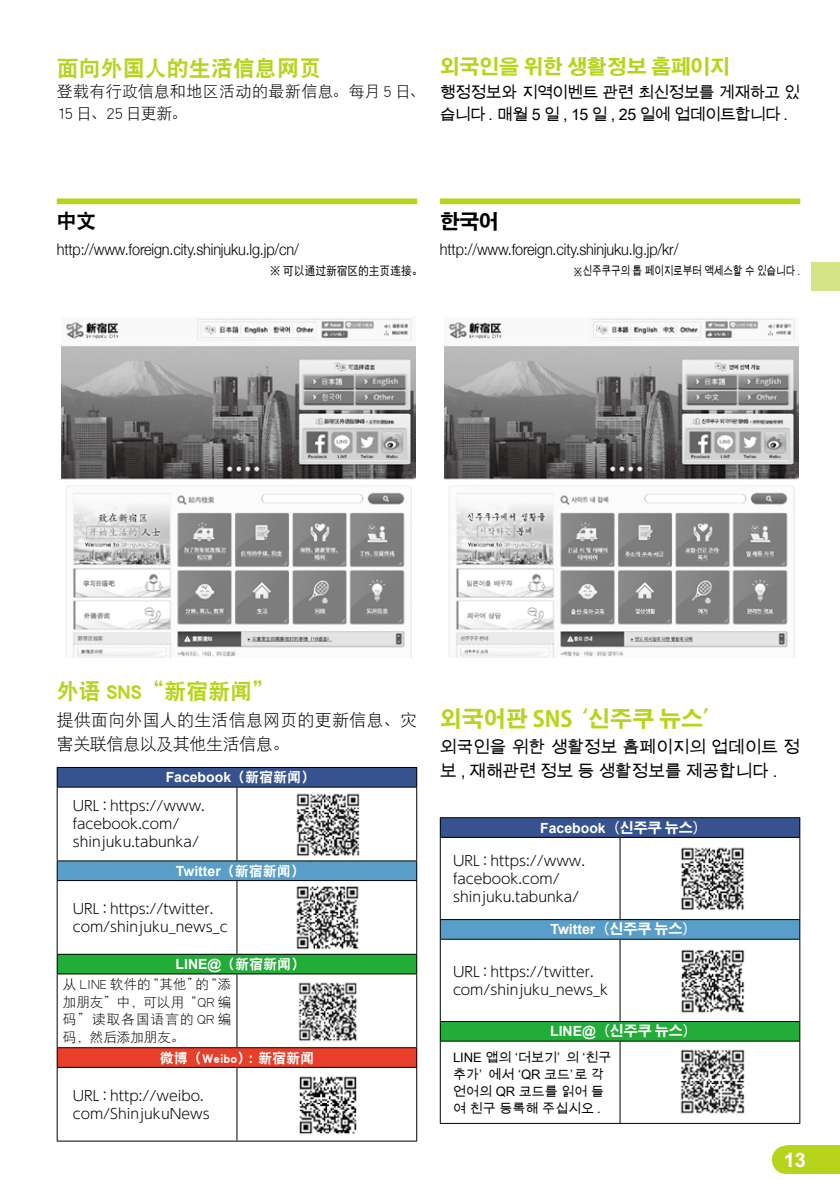
<style>
.page{position:relative;width:840px;height:1191px;background:#fff}
.page>*{position:absolute;margin:0;border:0;box-sizing:border-box;transform-origin:0 0}
.t1{font:22px "DF Hei GB W9";color:#b7d31b}
.t2{font:700 22px "Adobe Gothic Std";color:#b7d31b}
.t3{font:700 20px "Adobe Gothic Std";letter-spacing:-.02em;color:#b7d31b}
.t4{font:700 20px "Adobe Gothic Std";color:#000}
.t5{font:700 20px "Arial";color:#fff}
.t6{font:20px "DF Hei GB W9";color:#000}
.t7{font:17px/24px "Arial Unicode MS";letter-spacing:-.025em;color:#000}
.t8{font:17px/24px "DF Hei GB W3";letter-spacing:.01em;color:#000}
.t9{font:300 16px "Helvetica Neue";letter-spacing:-.01em;color:#000;scale:.9 1}
.t10{font:16px/22px "Arial Unicode MS";letter-spacing:-.045em;color:#000}
.t11{font:16px/22px "DF Hei GB W3";letter-spacing:.015em;color:#000}
.t12{font:300 14px/18px "UD Shin Go Pro";color:#000}
.t13{font:700 14px "Arial";color:#fff}
.t14{font:14px "DF Hei GB W9";color:#fff}
.t15{font:700 14px "Adobe Gothic Std";color:#fff}
.t16{font:13.6px/17.4px "DF Hei GB W3";color:#000;text-align:justify}
.t17{font:13px/17px "Arial Unicode MS";color:#000}
.t18{font:12px "Arial Unicode MS";letter-spacing:-.01em;color:#000;scale:.8 1}
.t19{font:12px "DF Hei GB W5";letter-spacing:-.01em;color:#000;scale:.9 1}
.s1{font-family:"DF Hei GB W9";font-weight:400}
.s2{font-family:"Arial";font-weight:700}
.s3{font-family:"Adobe Gothic Std"}
.s4{font-family:"Arial"}
</style>
<div class="page">
<div style="left:771px;top:1145px;width:28px;height:29px;background:#b7d31b;border-radius:50%"></div>
<div style="left:785px;top:1145px;width:54px;height:29px;background:#b7d31b"></div>
<div style="left:811px;top:262px;width:28px;height:28px;background:#d6e488"></div>
<div style="left:57px;top:767px;width:359px;height:20px;background:#37538f"></div>
<div style="left:57px;top:861px;width:359px;height:19px;background:#599ec9"></div>
<div style="left:57px;top:954px;width:359px;height:20px;background:#22ac38"></div>
<div style="left:57px;top:1047px;width:359px;height:20px;background:#e83e2a"></div>
<hr style="left:57px;top:767px;width:180px;height:1px;background:#000">
<svg style="left:57px;top:768px;width:1px;height:18px"></svg>
<hr style="left:237px;top:767px;width:180px;height:1px;background:#000">
<svg style="left:416px;top:768px;width:1px;height:18px"></svg>
<hr style="left:57px;top:786px;width:180px;height:1px;background:#000">
<hr style="left:57px;top:787px;width:1px;height:73px;background:#000">
<hr style="left:237px;top:786px;width:180px;height:1px;background:#000">
<hr style="left:236px;top:787px;width:1px;height:73px;background:#000">
<hr style="left:416px;top:787px;width:1px;height:73px;background:#000">
<hr style="left:57px;top:860px;width:180px;height:1px;background:#000">
<svg style="left:57px;top:861px;width:1px;height:19px"></svg>
<hr style="left:237px;top:860px;width:180px;height:1px;background:#000">
<svg style="left:416px;top:861px;width:1px;height:19px"></svg>
<hr style="left:57px;top:880px;width:180px;height:1px;background:#000">
<hr style="left:57px;top:881px;width:1px;height:73px;background:#000">
<hr style="left:237px;top:880px;width:180px;height:1px;background:#000">
<hr style="left:236px;top:881px;width:1px;height:73px;background:#000">
<hr style="left:416px;top:881px;width:1px;height:73px;background:#000">
<hr style="left:57px;top:954px;width:180px;height:1px;background:#000">
<svg style="left:57px;top:954px;width:1px;height:19px"></svg>
<hr style="left:237px;top:954px;width:180px;height:1px;background:#000">
<svg style="left:416px;top:954px;width:1px;height:19px"></svg>
<hr style="left:57px;top:973px;width:180px;height:1px;background:#000">
<hr style="left:57px;top:974px;width:1px;height:73px;background:#000">
<hr style="left:237px;top:973px;width:180px;height:1px;background:#000">
<hr style="left:236px;top:974px;width:1px;height:73px;background:#000">
<hr style="left:416px;top:974px;width:1px;height:73px;background:#000">
<hr style="left:57px;top:1047px;width:180px;height:1px;background:#000">
<svg style="left:57px;top:1048px;width:1px;height:19px"></svg>
<hr style="left:237px;top:1047px;width:180px;height:1px;background:#000">
<svg style="left:416px;top:1048px;width:1px;height:19px"></svg>
<hr style="left:57px;top:1067px;width:180px;height:1px;background:#000">
<hr style="left:57px;top:1067px;width:1px;height:73px;background:#000">
<hr style="left:237px;top:1067px;width:180px;height:1px;background:#000">
<hr style="left:236px;top:1067px;width:1px;height:73px;background:#000">
<hr style="left:416px;top:1067px;width:1px;height:73px;background:#000">
<hr style="left:57px;top:1140px;width:180px;height:1px;background:#000">
<hr style="left:237px;top:1140px;width:180px;height:1px;background:#000">
<div style="left:57px;top:198px;width:360px;height:6px;background:#b7d31b"></div>
<div style="left:439px;top:198px;width:360px;height:6px;background:#b7d31b"></div>
<img style="left:61px;top:319px;width:354px;height:339px">
<img style="left:444px;top:319px;width:354px;height:339px">
<img style="left:296px;top:793px;width:64px;height:63px">
<img style="left:296px;top:886px;width:63px;height:64px">
<img style="left:298px;top:982px;width:59px;height:59px">
<img style="left:299px;top:1076px;width:58px;height:58px">
<div style="left:440px;top:817px;width:359px;height:20px;background:#37538f"></div>
<div style="left:440px;top:919px;width:359px;height:20px;background:#599ec9"></div>
<div style="left:440px;top:1021px;width:359px;height:20px;background:#22ac38"></div>
<hr style="left:439px;top:817px;width:180px;height:1px;background:#000">
<svg style="left:439px;top:818px;width:1px;height:19px"></svg>
<hr style="left:619px;top:817px;width:180px;height:1px;background:#000">
<svg style="left:799px;top:818px;width:1px;height:19px"></svg>
<hr style="left:439px;top:837px;width:180px;height:1px;background:#000">
<hr style="left:439px;top:837px;width:1px;height:82px;background:#000">
<hr style="left:619px;top:837px;width:180px;height:1px;background:#000">
<hr style="left:619px;top:837px;width:1px;height:82px;background:#000">
<hr style="left:799px;top:837px;width:1px;height:82px;background:#000">
<hr style="left:439px;top:919px;width:180px;height:1px;background:#000">
<svg style="left:439px;top:920px;width:1px;height:18px"></svg>
<hr style="left:619px;top:919px;width:180px;height:1px;background:#000">
<svg style="left:799px;top:920px;width:1px;height:18px"></svg>
<hr style="left:439px;top:938px;width:180px;height:1px;background:#000">
<hr style="left:439px;top:939px;width:1px;height:82px;background:#000">
<hr style="left:619px;top:938px;width:180px;height:1px;background:#000">
<hr style="left:619px;top:939px;width:1px;height:82px;background:#000">
<hr style="left:799px;top:939px;width:1px;height:82px;background:#000">
<hr style="left:439px;top:1021px;width:180px;height:1px;background:#000">
<svg style="left:439px;top:1022px;width:1px;height:18px"></svg>
<hr style="left:619px;top:1021px;width:180px;height:1px;background:#000">
<svg style="left:799px;top:1022px;width:1px;height:18px"></svg>
<hr style="left:439px;top:1040px;width:180px;height:1px;background:#000">
<hr style="left:439px;top:1041px;width:1px;height:82px;background:#000">
<hr style="left:619px;top:1040px;width:180px;height:1px;background:#000">
<hr style="left:619px;top:1041px;width:1px;height:82px;background:#000">
<hr style="left:799px;top:1041px;width:1px;height:82px;background:#000">
<hr style="left:439px;top:1123px;width:180px;height:1px;background:#000">
<hr style="left:619px;top:1123px;width:180px;height:1px;background:#000">
<img style="left:681px;top:847px;width:64px;height:64px">
<img style="left:681px;top:949px;width:64px;height:64px">
<img style="left:680px;top:1049px;width:65px;height:65px">
<h1 class="t1" style="left:57px;top:56px;width:265px">面向外国人的生活信息网页</h1>
<p class="t11" style="left:57px;top:80px;width:370px">登载有行政信息和地区活动的最新信息。每月 5 日、<br>15 日、25 日更新。</p>
<h2 class="t3" style="left:439px;top:55px;width:292px">외국인을 위한 생활정보 홈페이지</h2>
<p class="t10" style="left:439px;top:81px;width:361px">행정정보와 지역이벤트 관련 최신정보를 게재하고 있 습니다 . 매월 5 일 , 15 일 , 25 일에 업데이트합니다 .</p>
<h2 class="t6" style="left:57px;top:210px;width:41px">中文</h2>
<p class="t9" style="left:57px;top:236px;width:270px">http://www.foreign.city.shinjuku.lg.jp/cn/</p>
<p class="t19" style="left:270px;top:264px;width:171px">※ 可以通过新宿区的主页连接。</p>
<h2 class="t4" style="left:439px;top:209px;width:60px">한국어</h2>
<p class="t9" style="left:439px;top:236px;width:266px">http://www.foreign.city.shinjuku.lg.jp/kr/</p>
<p class="t18" style="left:572px;top:262px;width:285px">※신주쿠구의 톱 페이지로부터 액세스할 수 있습니다 .</p>
<h1 class="t1" style="left:57px;top:679px;width:219px">外语 SNS“新宿新闻”</h1>
<p class="t8" style="left:57px;top:707px;width:362px">提供面向外国人的生活信息网页的更新信息、灾害关联信息以及其他生活信息。</p>
<h1 class="t2" style="left:439px;top:705px;width:287px">외국어판 SNS ‘신주쿠 뉴스’</h1>
<p class="t7" style="left:439px;top:735px;width:361px">외국인을 위한 생활정보 홈페이지의 업데이트 정 보 , 재해관련 정보 등 생활정보를 제공합니다 .</p>
<p class="t13" style="left:166px;top:768px;width:151px">Facebook<span class="s1">（新宿新闻）</span></p>
<p class="t12" style="left:73px;top:796px;width:133px">URL：https://www. facebook.com/ shinjuku.tabunka/</p>
<p class="t13" style="left:176px;top:861px;width:130px">Twitter<span class="s1">（新宿新闻）</span></p>
<p class="t12" style="left:73px;top:899px;width:156px">URL：https://twitter. com/shinjuku_news_c</p>
<p class="t14" style="left:175px;top:956px;width:131px"><span class="s2">LINE@</span>（新宿新闻）</p>
<p class="t16" style="left:63px;top:975px;width:170px">从 LINE 软件的“其他”的“添加朋友”中，可以用“QR 编码”读取各国语言的 QR 编码，然后添加朋友。</p>
<p class="t14" style="left:160px;top:1050px;width:156px">微博（Weibo）：新宿新闻</p>
<p class="t12" style="left:73px;top:1085px;width:138px">URL：http://weibo. com/ShinjukuNews</p>
<p class="t13" style="left:540px;top:818px;width:168px">Facebook<span class="s3">（신주쿠 뉴스）</span></p>
<p class="t12" style="left:453px;top:851px;width:133px">URL：https://www. facebook.com/ shinjuku.tabunka/</p>
<p class="t13" style="left:550px;top:920px;width:147px">Twitter<span class="s3">（신주쿠 뉴스）</span></p>
<p class="t12" style="left:453px;top:962px;width:157px">URL：https://twitter. com/shinjuku_news_k</p>
<p class="t15" style="left:550px;top:1022px;width:148px"><span class="s4">LINE@</span>（신주쿠 뉴스）</p>
<p class="t17" style="left:453px;top:1048px;width:160px">LINE 앱의 ‘더보기’ 의 ‘친구 추가’ 에서 ‘QR 코드’로 각 언어의 QR 코드를 읽어 들 여 친구 등록해 주십시오 .</p>
<h2 class="t5" style="left:783px;top:1146px;width:24px">13</h2>
</div>
